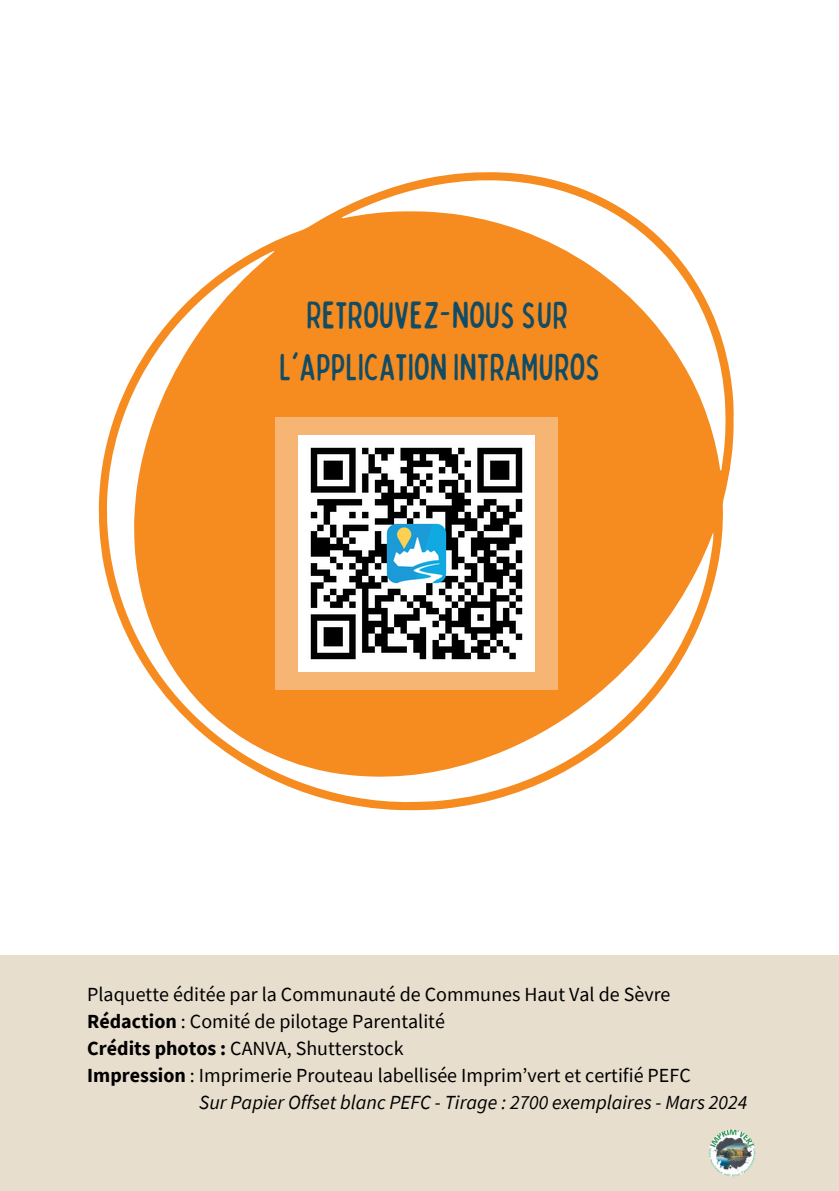
<style>
.page{position:relative;width:839px;height:1191px;background:#fff}
.page>*{position:absolute;margin:0;border:0;box-sizing:border-box;transform-origin:0 0}
.t1{font:condensed 38px/52.4px "Bobby Jones Soft";color:#124c64;text-align:center}
.t2{font:20px "Source Sans Pro";color:#000}
.t3{font:italic 20px "Source Sans Pro";color:#000}
.s1{font-weight:700}
</style>
<div class="page">
<div style="left:0;top:955px;width:838px;height:236px;background:#e8dece"></div>
<svg style="left:99px;top:172px;width:635px;height:638px;fill:#f68b1f"></svg>
<div style="left:275px;top:417px;width:282px;height:272px;background:#f6b573"></div>
<img style="left:299px;top:436px;width:235px;height:235px">
<img style="left:708px;top:1130px;width:47px;height:46px;border-radius:50%">
<h1 class="t1" style="left:279px;top:287px;width:323px">RETROUVEZ-NOUS SUR<br>L'APPLICATION INTRAMUROS</h1>
<p class="t2" style="left:87px;top:981px;width:584px">Plaquette éditée par la Communauté de Communes Haut Val de Sèvre</p>
<p class="t2" style="left:87px;top:1008px;width:359px"><span class="s1">Rédaction</span> : Comité de pilotage Parentalité</p>
<p class="t2" style="left:87px;top:1035px;width:318px"><span class="s1">Crédits photos :</span> CANVA, Shutterstock</p>
<p class="t2" style="left:87px;top:1062px;width:605px"><span class="s1">Impression</span> : Imprimerie Prouteau labellisée Imprim’vert et certifié PEFC</p>
<p class="t3" style="left:199px;top:1089px;width:549px">Sur Papier Offset blanc PEFC - Tirage : 2700 exemplaires - Mars 2024</p>
</div>
